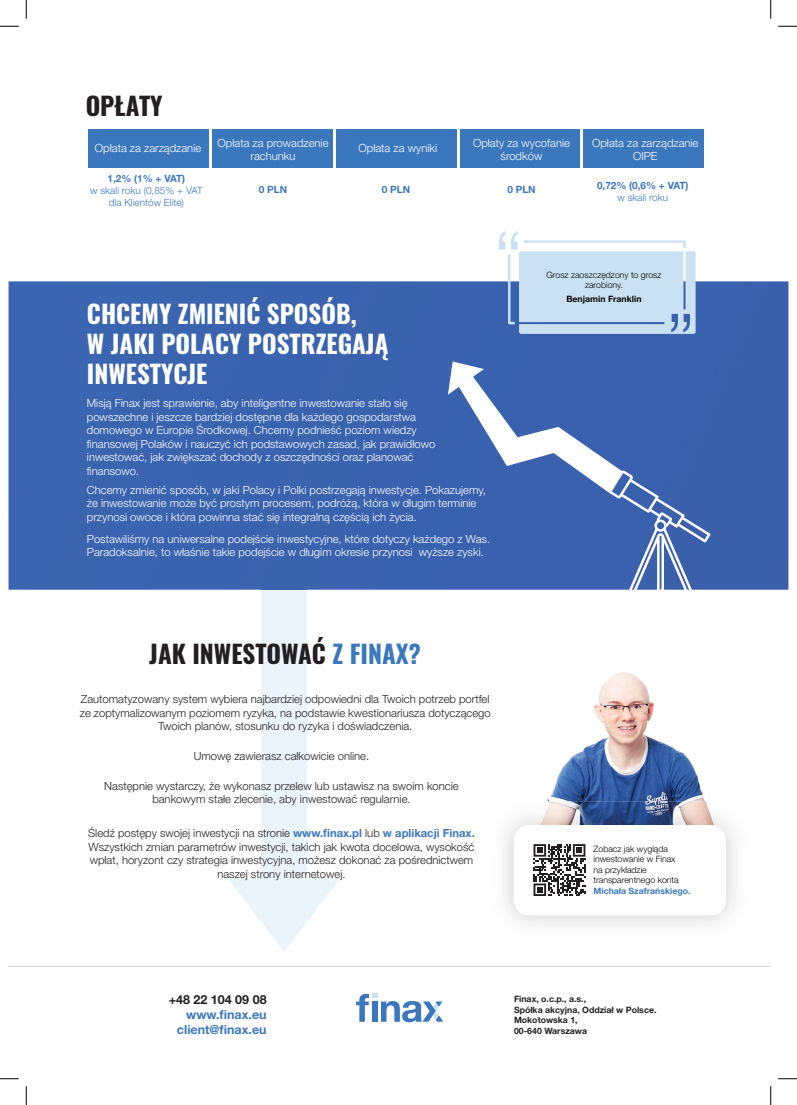
<style>
.page{position:relative;width:797px;height:1105px;background:#fff}
.page>*{position:absolute;margin:0;border:0;box-sizing:border-box;transform-origin:0 0}
.t1{font:700 25px/30px "Oswald";color:#fff}
.t2{font:700 25px "Oswald";color:#231f20}
.t3{font:700 12.5px/15px "Helvetica Neue";color:#3c78bd;text-align:right}
.t4{font:700 12.5px "Helvetica Neue";color:#231f20}
.t5{font:300 11.25px/13.5px "Helvetica Neue";color:#fff}
.t6{font:300 11.25px/13.5px "Helvetica Neue";color:#231f20;text-align:center}
.t7{font:300 10px/12px "Helvetica Neue";color:#3c78bd;text-align:center}
.t8{font:700 10px "Helvetica Neue";color:#3c78bd}
.t9{font:300 8.75px/10.5px "Helvetica Neue";color:#040503}
.t10{font:700 8.75px/10.5px "Helvetica Neue";color:#231f20}
.t11{font:700 8.75px "Helvetica Neue";color:#3c78bd}
.t12{font:700 8.75px "Helvetica Neue";color:#040503}
.s1{color:#3c78bd}
.s2{font-weight:700;color:#3c78bd}
</style>
<div class="page">
<img style="left:556px;top:672px;width:143px;height:109px">
<img style="left:547px;top:781px;width:158px;height:20px">
<img style="left:504px;top:801px;width:232px;height:124px">
<div style="left:514px;top:825px;width:211px;height:90px;background:#fff;border-radius:15px"></div>
<svg style="left:228px;top:590px;width:112px;height:361px"></svg>
<div style="left:9px;top:281px;width:779px;height:309px;background:#3a63af"></div>
<div style="left:261px;top:460px;width:46px;height:130px;background:#3a63ae"></div>
<svg style="left:448px;top:361px;width:262px;height:229px;background:#5073b6"></svg>
<hr style="left:9px;top:966px;width:761px;height:1px;background:#d2d4d3">
<svg style="left:499px;top:231px;width:196px;height:103px"></svg>
<div style="left:87px;top:129px;width:618px;height:39px;background:#3b77bd"></div>
<svg style="left:356px;top:994px;width:87px;height:28px"></svg>
<hr style="left:209px;top:128px;width:3px;height:81px;background:#fff">
<hr style="left:333px;top:128px;width:2px;height:81px;background:#fff">
<hr style="left:85px;top:128px;width:3px;height:81px;background:#fff">
<hr style="left:457px;top:128px;width:2px;height:81px;background:#fff">
<hr style="left:580px;top:128px;width:3px;height:81px;background:#fff">
<hr style="left:704px;top:128px;width:3px;height:81px;background:#fff">
<svg style="left:533px;top:844px;width:52px;height:52px"></svg>
<svg style="left:0;top:25px;width:19px;height:2px"></svg>
<svg style="left:778px;top:25px;width:19px;height:2px"></svg>
<svg style="left:0;top:1078px;width:19px;height:1px"></svg>
<svg style="left:778px;top:1078px;width:19px;height:1px"></svg>
<svg style="left:25px;top:0;width:2px;height:19px"></svg>
<svg style="left:25px;top:1086px;width:2px;height:19px"></svg>
<svg style="left:770px;top:0;width:1px;height:19px"></svg>
<svg style="left:770px;top:1086px;width:1px;height:19px"></svg>
<h1 class="t2" style="left:86px;top:88px;width:78px">OPŁATY</h1>
<p class="t5" style="left:218px;top:135px;width:112px;text-align:center">Opłata za prowadzenie rachunku</p>
<p class="t5" style="left:473px;top:135px;width:98px;text-align:center">Opłaty za wycofanie środków</p>
<p class="t5" style="left:592px;top:135px;width:108px;text-align:center">Opłata za zarządzanie<br>OIPE</p>
<p class="t5" style="left:95px;top:141px;width:108px">Opłata za zarządzanie</p>
<p class="t5" style="left:358px;top:141px;width:80px">Opłata za wyniki</p>
<p class="t8" style="left:108px;top:171px;width:79px">1,2% (1% + VAT)</p>
<p class="t7" style="left:90px;top:184px;width:114px">w skali roku (0,85% + VAT dla Klientów Elite)</p>
<p class="t8" style="left:259px;top:182px;width:30px">0 PLN</p>
<p class="t8" style="left:382px;top:182px;width:30px">0 PLN</p>
<p class="t8" style="left:507px;top:182px;width:30px">0 PLN</p>
<p class="t8" style="left:597px;top:178px;width:93px">0,72% (0,6% + VAT)</p>
<p class="t7" style="left:617px;top:191px;width:52px">w skali roku</p>
<h1 class="t1" style="left:87px;top:299px;width:303px">CHCEMY ZMIENIĆ SPOSÓB,<br>W JAKI POLACY POSTRZEGAJĄ<br>INWESTYCJE</h1>
<p class="t5" style="left:87px;top:396px;width:350px">Misją Finax jest sprawienie, aby inteligentne inwestowanie stało się powszechne i jeszcze bardziej dostępne dla każdego gospodarstwa domowego w Europie Środkowej. Chcemy podnieść poziom wiedzy finansowej Polaków i nauczyć ich podstawowych zasad, jak prawidłowo inwestować, jak zwiększać dochody z oszczędności oraz planować finansowo.</p>
<p class="t5" style="left:87px;top:482px;width:400px">Chcemy zmienić sposób, w jaki Polacy i Polki postrzegają inwestycje. Pokazujemy, że inwestowanie może być prostym procesem, podróżą, która w długim terminie przynosi owoce i która powinna stać się integralną częścią ich życia.</p>
<p class="t5" style="left:87px;top:531px;width:405px">Postawiliśmy na uniwersalne podejście inwestycyjne, które dotyczy każdego z Was.<br>Paradoksalnie, to właśnie takie podejście w długim okresie przynosi wyższe zyski.</p>
<h1 class="t2" style="left:149px;top:636px;width:273px">JAK INWESTOWAĆ <span class="s1">Z FINAX?</span></h1>
<p class="t6" style="left:80px;top:692px;width:412px">Zautomatyzowany system wybiera najbardziej odpowiedni dla Twoich potrzeb portfel ze zoptymalizowanym poziomem ryzyka, na podstawie kwestionariusza dotyczącego<br>Twoich planów, stosunku do ryzyka i doświadczenia.</p>
<p class="t6" style="left:194px;top:748px;width:177px">Umowę zawierasz całkowicie online.</p>
<p class="t6" style="left:104px;top:778px;width:356px">Następnie wystarczy, że wykonasz przelew lub ustawisz na swoim koncie bankowym stałe zlecenie, aby inwestować regularnie.</p>
<p class="t6" style="left:88px;top:826px;width:388px">Śledź postępy swojej inwestycji na stronie <span class="s2">www.finax.pl</span> lub <span class="s2">w aplikacji Finax.<br></span>Wszystkich zmian parametrów inwestycji, takich jak kwota docelowa, wysokość wpłat, horyzont czy strategia inwestycyjna, możesz dokonać za pośrednictwem naszej strony internetowej.</p>
<p class="t9" style="left:546px;top:269px;width:117px;text-align:center">Grosz zaoszczędzony to grosz zarobiony.</p>
<p class="t12" style="left:566px;top:292px;width:77px">Benjamin Franklin</p>
<p class="t9" style="left:593px;top:843px;width:87px">Zobacz jak wygląda inwestowanie w Finax na przykładzie transparentnego konta</p>
<p class="t11" style="left:593px;top:884px;width:99px">Michała Szafrańskiego.</p>
<p class="t4" style="left:169px;top:989px;width:99px">+48 22 104 09 08</p>
<p class="t3" style="left:177px;top:1007px;width:91px">www.finax.eu client@finax.eu</p>
<p class="t10" style="left:514px;top:994px;width:144px">Finax, o.c.p., a.s.,<br>Spółka akcyjna, Oddział w Polsce.<br>Mokotowska 1,<br>00-640 Warszawa</p>
</div>
